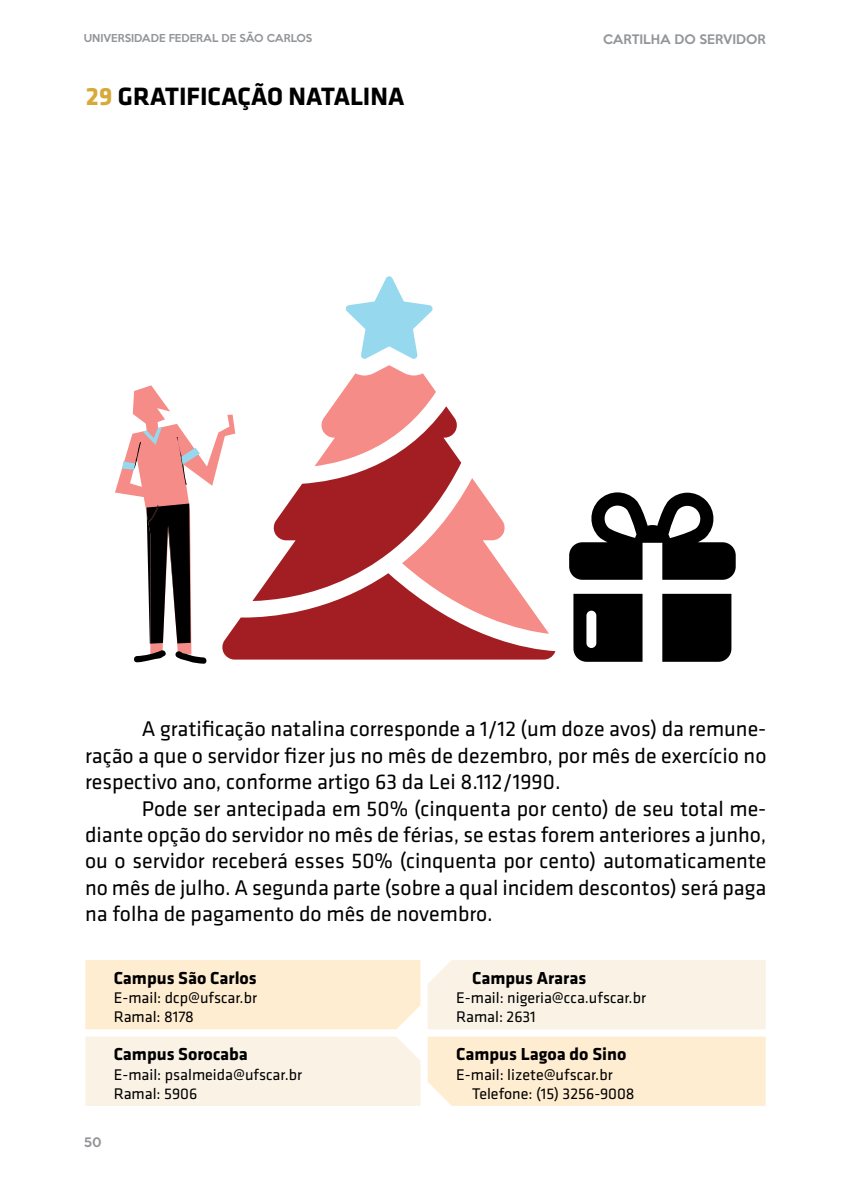
<style>
.page{position:relative;width:851px;height:1191px;background:#fff}
.page>*{position:absolute;margin:0;border:0;box-sizing:border-box;transform-origin:0 0}
.t1{font:700 26px "Klavika";color:#000}
.t2{font:22px/26.4px "Klavika";color:#000;text-align:justify}
.t3{font:700 18px "Klavika";color:#000}
.t4{font:16px/19.2px "Klavika";color:#000}
.t5{font:500 12px "Keep Calm";color:#939598}
.t6{font:500 10px "Keep Calm";color:#939598}
.s1{color:#d7a93b}
</style>
<div class="page">
<div style="left:85px;top:960px;width:335px;height:69px;background:#ffedd1"></div>
<div style="left:85px;top:1036px;width:335px;height:70px;background:#f9f2e5"></div>
<div style="left:428px;top:960px;width:337px;height:69px;background:#f9f2e5"></div>
<div style="left:427px;top:1036px;width:338px;height:70px;background:#ffedd1"></div>
<svg style="left:115px;top:365px;width:440px;height:299px"></svg>
<svg style="left:345px;top:276px;width:88px;height:83px"></svg>
<div style="left:662px;top:594px;width:69px;height:68px;background:#000"></div>
<svg style="left:573px;top:594px;width:69px;height:68px;background:#171717"></svg>
<svg style="left:569px;top:492px;width:166px;height:88px"></svg>
<p class="t6" style="left:84px;top:29px;width:230px">UNIVERSIDADE FEDERAL DE SÃO CARLOS</p>
<p class="t1" style="left:86px;top:82px;width:320px"><span class="s1">29</span> GRATIFICAÇÃO NATALINA</p>
<p class="t5" style="left:603px;top:28px;width:164px">CARTILHA DO SERVIDOR</p>
<p class="t2" style="left:85px;top:716px;width:682px;text-indent:57px">A gratificação natalina corresponde a 1/12 (um doze avos) da remune&shy;ração a que o servidor fizer jus no mês de dezembro, por mês de exercício no respectivo ano, conforme artigo 63 da Lei 8.112/1990.</p>
<p class="t2" style="left:85px;top:795px;width:682px;text-indent:57px">Pode ser antecipada em 50% (cinquenta por cento) de seu total me&shy;diante opção do servidor no mês de férias, se estas forem anteriores a junho, ou o servidor receberá esses 50% (cinquenta por cento) automaticamente no mês de julho. A segunda parte (sobre a qual incidem descontos) será paga na folha de pagamento do mês de novembro.</p>
<p class="t3" style="left:114px;top:968px;width:145px">Campus São Carlos</p>
<p class="t4" style="left:114px;top:988px;width:145px">E-mail: dcp@ufscar.br<br>Ramal: 8178</p>
<p class="t3" style="left:114px;top:1044px;width:136px">Campus Sorocaba</p>
<p class="t4" style="left:114px;top:1065px;width:190px">E-mail: psalmeida@ufscar.br<br>Ramal: 5906</p>
<p class="t5" style="left:84px;top:1131px;width:19px">50</p>
<p class="t3" style="left:472px;top:968px;width:115px">Campus Araras</p>
<p class="t4" style="left:456px;top:988px;width:191px">E-mail: nigeria@cca.ufscar.br<br>Ramal: 2631</p>
<p class="t3" style="left:456px;top:1044px;width:172px">Campus Lagoa do Sino</p>
<p class="t4" style="left:472px;top:1065px;width:164px;text-indent:-16px">E-mail: lizete@ufscar.br<br>Telefone: (15) 3256-9008</p>
</div>
